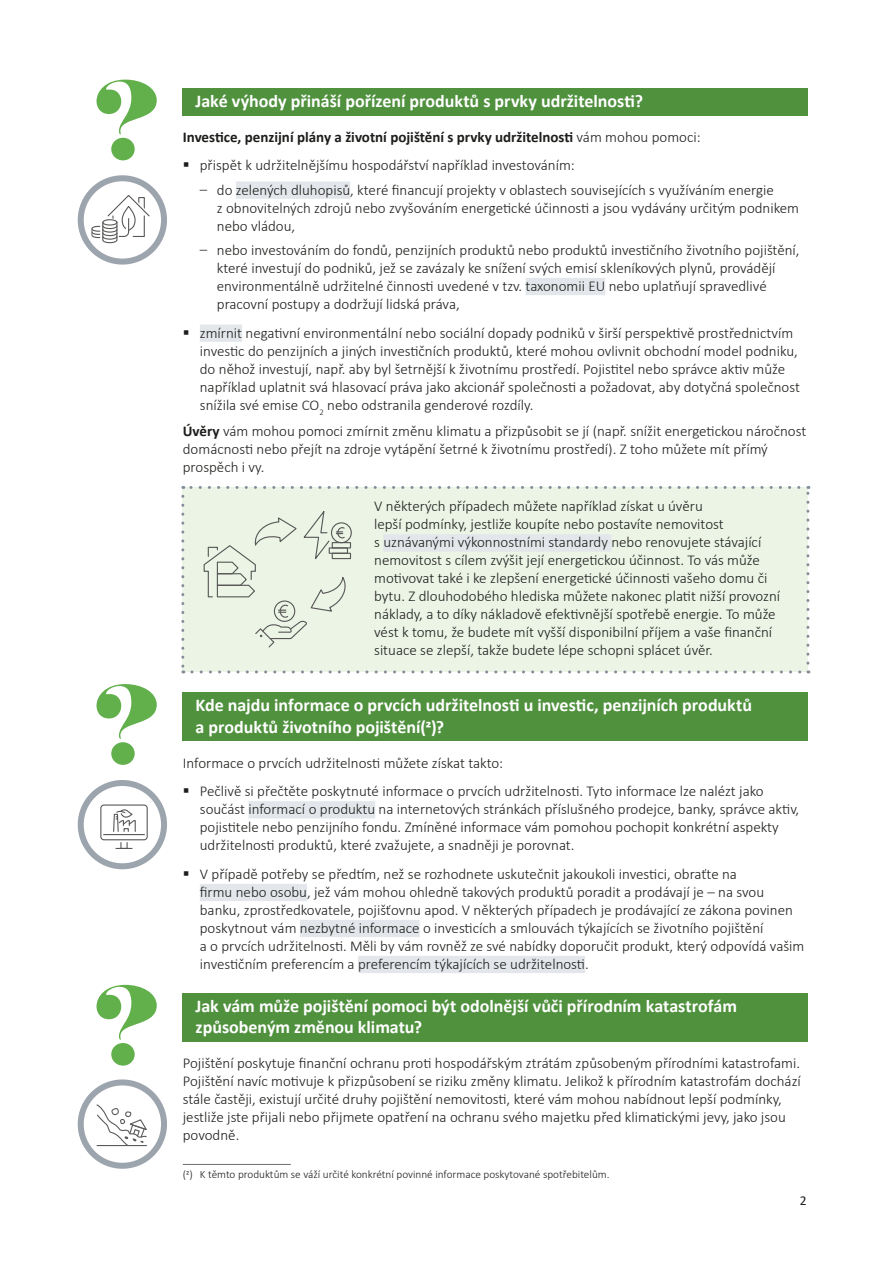
<style>
.page{position:relative;width:893px;height:1263px;background:#fff}
.page>*{position:absolute;margin:0;border:0;box-sizing:border-box;transform-origin:0 0}
.Question_ESMA{font:700 18px/21.6px "Calibri";color:#fff}
.body_box{font:300 15px/18px "Calibri";color:#1d1d1b}
.body_sb2{font:300 15px/18px "Calibri";color:#1d1d1b}
.body_sb2-2{font:700 15px "Calibri";color:#1d1d1b}
.t1{font:13.5px "Calibri";color:#1d1d1b}
.footnotes{font:300 11.25px "Calibri";color:#1d1d1b}
.s1{font-weight:300}
.s2{font-weight:700}
</style>
<div class="page">
<div style="left:183px;top:88px;width:625px;height:27px;background:#50913e"></div>
<div style="left:236px;top:181px;width:114px;height:18px;background:#e3e6ea"></div>
<div style="left:526px;top:278px;width:79px;height:17px;background:#e3e6ea"></div>
<div style="left:200px;top:324px;width:42px;height:18px;background:#e3e6ea"></div>
<div style="left:183px;top:487px;width:625px;height:185px;background:#ecf4e6"></div>
<svg style="left:181px;top:496px;width:3px;height:177px"></svg>
<svg style="left:192px;top:670px;width:617px;height:3px"></svg>
<svg style="left:806px;top:486px;width:3px;height:177px"></svg>
<svg style="left:183px;top:486px;width:616px;height:3px"></svg>
<div style="left:383px;top:534px;width:228px;height:18px;background:#e3e6ea"></div>
<div style="left:183px;top:692px;width:625px;height:49px;background:#50913e"></div>
<div style="left:248px;top:801px;width:127px;height:17px;background:#e3e6ea"></div>
<div style="left:200px;top:884px;width:107px;height:17px;background:#e3e6ea"></div>
<div style="left:300px;top:920px;width:120px;height:17px;background:#e3e6ea"></div>
<div style="left:358px;top:956px;width:227px;height:17px;background:#e3e6ea"></div>
<div style="left:183px;top:993px;width:625px;height:49px;background:#50913e"></div>
<hr style="left:183px;top:1164px;width:108px;height:1px;background:#706f6f">
<svg style="left:91px;top:192px;width:62px;height:52px"></svg>
<div style="left:78px;top:175px;width:89px;height:90px;border:6px solid #9ca4ae;border-radius:50%"></div>
<svg style="left:97px;top:80px;width:60px;height:80px"></svg>
<div style="left:120px;top:842px;width:8px;height:7px;border:1px solid #575756"></div>
<svg style="left:116px;top:848px;width:16px;height:1px"></svg>
<svg style="left:100px;top:804px;width:48px;height:37px"></svg>
<div style="left:78px;top:780px;width:89px;height:89px;border:6px solid #9ca4ae;border-radius:50%"></div>
<svg style="left:97px;top:684px;width:60px;height:81px"></svg>
<svg style="left:96px;top:1104px;width:51px;height:43px"></svg>
<div style="left:78px;top:1079px;width:89px;height:90px;border:6px solid #9ca4ae;border-radius:50%"></div>
<svg style="left:97px;top:985px;width:60px;height:81px"></svg>
<div style="left:332px;top:553px;width:19px;height:6px;border:1px solid #575756"></div>
<div style="left:332px;top:542px;width:19px;height:6px;border:1px solid #575756"></div>
<div style="left:331px;top:522px;width:21px;height:21px;border:1px solid #575756;border-radius:50%"></div>
<svg style="left:204px;top:511px;width:145px;height:136px"></svg>
<h2 class="Question_ESMA" style="left:196px;top:90px;width:449px">Jaké výhody přináší pořízení produktů s prvky udržitelnosti?</h2>
<p class="body_sb2-2" style="left:183px;top:126px;width:519px">Investice, penzijní plány a životní pojištění s prvky udržitelnosti <span class="s1">vám mohou pomoci:</span></p>
<p class="body_box" style="left:200px;top:156px;width:376px">přispět k udržitelnějšímu hospodářství například investováním:</p>
<p class="body_box" style="left:217px;top:180px;width:584px;text-indent:-17px">͵ do zelených dluhopisů, které financují projekty v oblastech souvisejících s využíváním energie<br>z obnovitelných zdrojů nebo zvyšováním energetické účinnosti a jsou vydávány určitým podnikem nebo vládou,</p>
<p class="body_box" style="left:217px;top:241px;width:584px;text-indent:-17px">͵ nebo investováním do fondů, penzijních produktů nebo produktů investičního životního pojištění, které investují do podniků, jež se zavázaly ke snížení svých emisí skleníkových plynů, provádějí environmentálně udržitelné činnosti uvedené v tzv. taxonomii EU nebo uplatňují spravedlivé pracovní postupy a dodržují lidská práva,</p>
<p class="body_box" style="left:200px;top:323px;width:602px">zmírnit negativní environmentální nebo sociální dopady podniků v širší perspektivě prostřednictvím investic do penzijních a jiných investičních produktů, které mohou ovlivnit obchodní model podniku, do něhož investují, např. aby byl šetrnější k životnímu prostředí. Pojistitel nebo správce aktiv může například uplatnit svá hlasovací práva jako akcionář společnosti a požadovat, aby dotyčná společnost snížila své emise CO<sub>2</sub> nebo odstranila genderové rozdíly.</p>
<p class="body_sb2" style="left:183px;top:422px;width:625px"><span class="s2">Úvěry</span> vám mohou pomoci zmírnit změnu klimatu a přizpůsobit se jí (např. snížit energetickou náročnost domácnosti nebo přejít na zdroje vytápění šetrné k životnímu prostředí). Z toho můžete mít přímý prospěch i vy.</p>
<p class="body_box" style="left:374px;top:497px;width:408px">V některých případech můžete například získat u úvěru<br>lepší podmínky, jestliže koupíte nebo postavíte nemovitost<br>s uznávanými výkonnostními standardy nebo renovujete stávající nemovitost s cílem zvýšit její energetickou účinnost. To vás může motivovat také i ke zlepšení energetické účinnosti vašeho domu či bytu. Z dlouhodobého hlediska můžete nakonec platit nižší provozní náklady, a to díky nákladově efektivnější spotřebě energie. To může vést k tomu, že budete mít vyšší disponibilní příjem a vaše finanční situace se zlepší, takže budete lépe schopni splácet úvěr.</p>
<h2 class="Question_ESMA" style="left:196px;top:694px;width:558px">Kde najdu informace o prvcích udržitelnosti u investic, penzijních produktů a produktů životního pojištění(2)?</h2>
<p class="body_sb2" style="left:183px;top:753px;width:322px">Informace o prvcích udržitelnosti můžete získat takto:</p>
<p class="body_box" style="left:200px;top:782px;width:601px">Pečlivě si přečtěte poskytnuté informace o prvcích udržitelnosti. Tyto informace lze nalézt jako součást informací o produktu na internetových stránkách příslušného prodejce, banky, správce aktiv, pojistitele nebo penzijního fondu. Zmíněné informace vám pomohou pochopit konkrétní aspekty udržitelnosti produktů, které zvažujete, a snadněji je porovnat.</p>
<p class="body_box" style="left:200px;top:865px;width:606px">V případě potřeby se předtím, než se rozhodnete uskutečnit jakoukoli investici, obraťte na<br>firmu nebo osobu, jež vám mohou ohledně takových produktů poradit a prodávají je – na svou banku, zprostředkovatele, pojišťovnu apod. V některých případech je prodávající ze zákona povinen poskytnout vám nezbytné informace o investicích a smlouvách týkajících se životního pojištění<br>a o prvcích udržitelnosti. Měli by vám rovněž ze své nabídky doporučit produkt, který odpovídá vašim investičním preferencím a preferencím týkajících se udržitelnosti.</p>
<h2 class="Question_ESMA" style="left:196px;top:995px;width:543px">Jak vám může pojištění pomoci být odolnější vůči přírodním katastrofám způsobeným změnou klimatu?</h2>
<p class="body_sb2" style="left:183px;top:1054px;width:620px">Pojištění poskytuje finanční ochranu proti hospodářským ztrátám způsobeným přírodními katastrofami.<br>Pojištění navíc motivuje k přizpůsobení se riziku změny klimatu. Jelikož k přírodním katastrofám dochází stále častěji, existují určité druhy pojištění nemovitosti, které vám mohou nabídnout lepší podmínky, jestliže jste přijali nebo přijmete opatření na ochranu svého majetku před klimatickými jevy, jako jsou povodně.</p>
<p class="footnotes" style="left:183px;top:1167px;width:428px">(2) K těmto produktům se váží určité konkrétní povinné informace poskytované spotřebitelům.</p>
<p class="t1" style="left:800px;top:1191px;width:8px">2</p>
</div>
